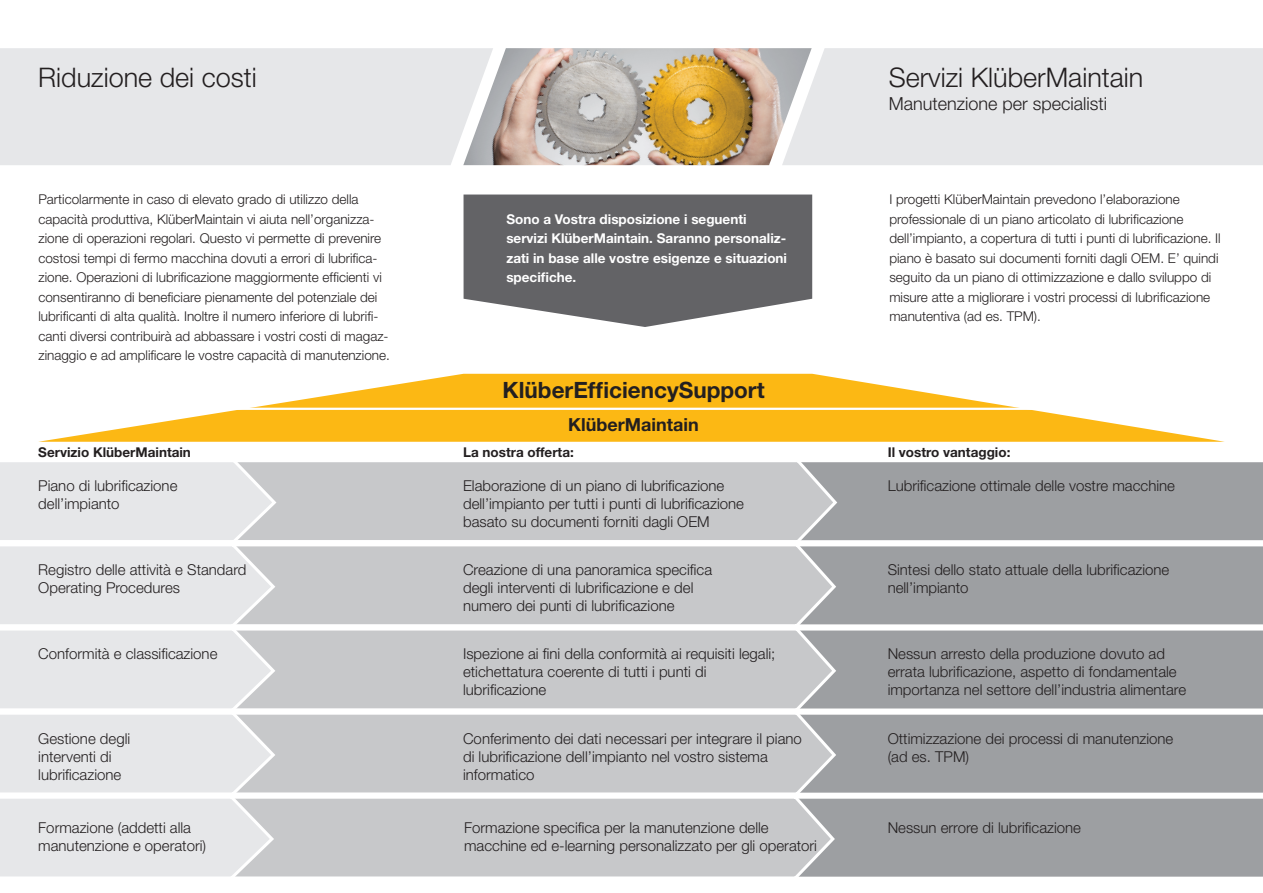
<style>
.page{position:relative;width:1263px;height:893px;background:#fff}
.page>*{position:absolute;margin:0;border:0;box-sizing:border-box;transform-origin:0 0}
.Titel_Headline{font:300 27px "Helvetica Neue LT";color:#231f20}
.Titel_Headline-2{font:700 22.5px "Helvetica Neue LT";color:#231f20}
.Headline_Copy{font:300 18px "Helvetica Neue LT";color:#231f20}
.Titel_Headline-3{font:700 18px "Helvetica Neue LT";color:#231f20}
.t1{font:300 15px/18px "Helvetica Neue LT";color:#231f20}
.t2{font:300 13.5px/19.5px "Helvetica Neue LT";color:#231f20}
.Copy{font:700 13.5px/19.5px "Helvetica Neue LT";color:#fff}
.t3{font:700 13.5px "Helvetica Neue LT";color:#231f20}
</style>
<div class="page">
<svg style="left:39px;top:374px;width:1186px;height:68px;fill:#fcb814"></svg>
<div style="left:279px;top:462px;width:470px;height:78px;background:#c7c8ca"></div>
<div style="left:279px;top:546px;width:470px;height:79px;background:#c7c8ca"></div>
<div style="left:279px;top:630px;width:470px;height:79px;background:#c7c8ca"></div>
<div style="left:279px;top:714px;width:470px;height:79px;background:#c7c8ca"></div>
<svg style="left:749px;top:462px;width:514px;height:415px;background:#a7a9ac"></svg>
<svg style="left:279px;top:793px;width:558px;height:84px;background:#cacbcc"></svg>
<svg style="left:0;top:462px;width:279px;height:415px;background:#e5e6e8"></svg>
<div style="left:0;top:48px;width:463px;height:117px;background:#e6e7e9"></div>
<div style="left:812px;top:48px;width:451px;height:117px;background:#e6e7e9"></div>
<hr style="left:193px;top:408px;width:864px;height:2px;background:#fff">
<img style="left:463px;top:48px;width:349px;height:117px">
<svg style="left:463px;top:195px;width:349px;height:132px;background:#737376"></svg>
<p class="Titel_Headline" style="left:38px;top:61px;width:220px">Riduzione dei costi</p>
<p class="t2" style="left:38px;top:189px;width:353px">Particolarmente in caso di elevato grado di utilizzo della capacità produttiva, KlüberMaintain vi aiuta nell’organizza&shy;zione di operazioni regolari. Questo vi permette di prevenire costosi tempi di fermo macchina dovuti a errori di lubrifica&shy;zione. Operazioni di lubrificazione maggiormente efficienti vi consentiranno di beneficiare pienamente del potenziale dei lubrificanti di alta qualità. Inoltre il numero inferiore di lubrifi&shy;canti diversi contribuirà ad abbassare i vostri costi di magaz&shy;zinaggio e ad amplificare le vostre capacità di manutenzione.</p>
<p class="Copy" style="left:506px;top:209px;width:282px">Sono a Vostra disposizione i seguenti servizi KlüberMaintain. Saranno personaliz&shy;zati in base alle vostre esigenze e situazioni specifiche.</p>
<p class="Titel_Headline-2" style="left:503px;top:376px;width:264px">KlüberEfficiencySupport</p>
<p class="Titel_Headline-3" style="left:568px;top:414px;width:132px">KlüberMaintain</p>
<p class="Titel_Headline" style="left:889px;top:61px;width:256px">Servizi KlüberMaintain</p>
<p class="Headline_Copy" style="left:889px;top:92px;width:220px">Manutenzione per specialisti</p>
<p class="t2" style="left:889px;top:189px;width:333px">I progetti KlüberMaintain prevedono l’elaborazione professionale di un piano articolato di lubrificazione dell’impianto, a copertura di tutti i punti di lubrificazione. Il piano è basato sui documenti forniti dagli OEM. E’ quindi seguito da un piano di ottimizzazione e dallo sviluppo di misure atte a migliorare i vostri processi di lubrificazione manutentiva (ad es. TPM).</p>
<p class="t3" style="left:38px;top:444px;width:154px">Servizio KlüberMaintain</p>
<p class="t3" style="left:463px;top:444px;width:112px">La nostra offerta:</p>
<p class="t3" style="left:888px;top:444px;width:124px">Il vostro vantaggio:</p>
<p class="t1" style="left:38px;top:477px;width:141px">Piano di lubrificazione dell’impianto</p>
<p class="t1" style="left:463px;top:477px;width:263px">Elaborazione di un piano di lubrificazione</p>
<p class="t1" style="left:888px;top:477px;width:289px">Lubrificazione ottimale delle vostre macchine</p>
<p class="t1" style="left:463px;top:495px;width:282px">dell’impianto per tutti i punti di lubrificazione basato su documenti forniti dagli OEM</p>
<p class="t1" style="left:38px;top:560px;width:210px">Registro delle attività e Standard<br>Operating Procedures</p>
<p class="t1" style="left:38px;top:645px;width:181px">Conformità e classificazione</p>
<p class="t1" style="left:38px;top:730px;width:93px">Gestione degli interventi di</p>
<p class="t1" style="left:38px;top:766px;width:85px">lubrificazione</p>
<p class="t1" style="left:38px;top:818px;width:154px">Formazione (addetti alla</p>
<p class="t1" style="left:38px;top:836px;width:169px">manutenzione e operatori)</p>
<p class="t1" style="left:463px;top:560px;width:250px">Creazione di una panoramica specifica degli interventi di lubrificazione e del</p>
<p class="t1" style="left:463px;top:596px;width:213px">numero dei punti di lubrificazione</p>
<p class="t1" style="left:463px;top:645px;width:314px">Ispezione ai fini della conformità ai requisiti legali; etichettatura coerente di tutti i punti di</p>
<p class="t1" style="left:463px;top:681px;width:85px">lubrificazione</p>
<p class="t1" style="left:463px;top:730px;width:340px">Conferimento dei dati necessari per integrare il piano di lubrificazione dell’impianto nel vostro sistema</p>
<p class="t1" style="left:463px;top:766px;width:73px">informatico</p>
<p class="t1" style="left:888px;top:560px;width:283px">Sintesi dello stato attuale della lubrificazione nell’impianto</p>
<p class="t1" style="left:888px;top:645px;width:300px">Nessun arresto della produzione dovuto ad errata lubrificazione, aspetto di fondamentale importanza nel settore dell’industria alimentare</p>
<p class="t1" style="left:888px;top:730px;width:287px">Ottimizzazione dei processi di manutenzione</p>
<p class="t1" style="left:888px;top:748px;width:83px">(ad es. TPM)</p>
<p class="t1" style="left:464px;top:818px;width:306px">Formazione specifica per la manutenzione delle</p>
<p class="t1" style="left:888px;top:818px;width:195px">Nessun errore di lubrificazione</p>
<p class="t1" style="left:464px;top:836px;width:354px">macchine ed e-learning personalizzato per gli operatori</p>
</div>
